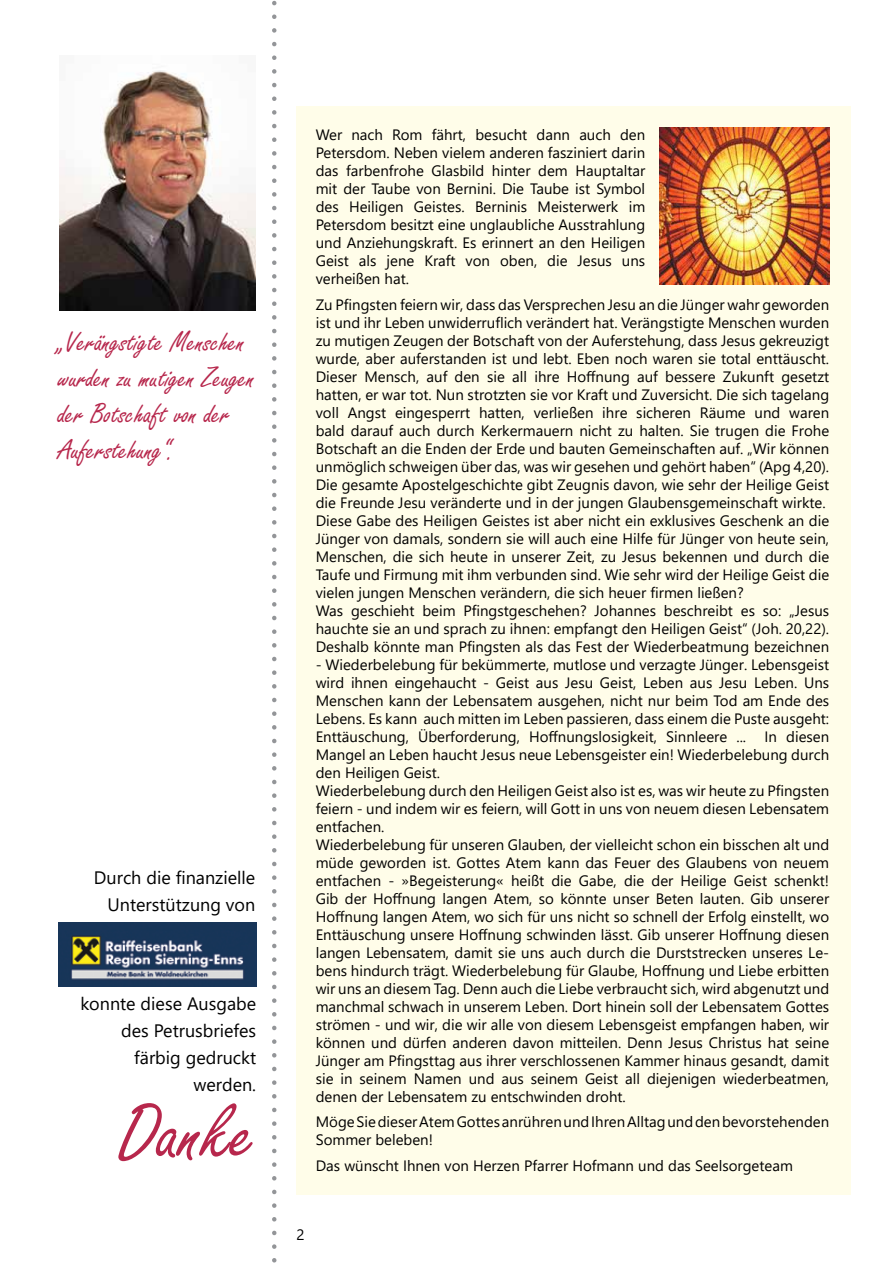
<style>
.page{position:relative;width:893px;height:1263px;background:#fff}
.page>*{position:absolute;margin:0;border:0;box-sizing:border-box;transform-origin:0 0}
.t1{font:85.5px "Freestyle Script";color:#b7274c}
.t2{font:30px/36px "Freestyle Script";color:#b7274c}
.t3{font:18px/27px "Segoe UI";color:#000;text-align:right}
.t4{font:15px/18px "Segoe UI";color:#000}
</style>
<div class="page">
<svg style="left:272px;top:0;width:5px;height:1263px"></svg>
<div style="left:296px;top:106px;width:554px;height:1089px;background:#fffde9"></div>
<img style="left:60px;top:70px;width:195px;height:241px">
<img style="left:660px;top:128px;width:169px;height:157px">
<img style="left:58px;top:922px;width:198px;height:65px">
<h2 class="t2" style="left:58px;top:325px;width:198px">„Verängstigte Menschen wurden zu mutigen Zeugen der Botschaft von der<br>Auferstehung“.</h2>
<p class="t3" style="left:94px;top:862px;width:163px">Durch die finanzielle<br>Unterstützung von</p>
<p class="t3" style="left:80px;top:989px;width:177px">konnte diese Ausgabe des Petrusbriefes färbig gedruckt werden.</p>
<h1 class="t1" style="left:119px;top:1086px;width:139px">Danke</h1>
<p class="t4" style="left:316px;top:124px;width:331px;text-align:justify">Wer nach Rom fährt, besucht dann auch den Petersdom. Neben vielem anderen fasziniert darin das farbenfrohe Glasbild hinter dem Hauptaltar mit der Taube von Bernini. Die Taube ist Symbol des Heiligen Geistes. Berninis Meisterwerk im Petersdom besitzt eine unglaubliche Ausstrahlung und Anziehungskraft. Es erinnert an den Heiligen Geist als jene Kraft von oben, die Jesus uns verheißen hat.</p>
<p class="t4" style="left:316px;top:294px;width:515px">Zu Pfingsten feiern wir, dass das Versprechen Jesu an die Jünger wahr geworden ist und ihr Leben unwiderruflich verändert hat. Verängstigte Menschen wurden zu mutigen Zeugen der Botschaft von der Auferstehung, dass Jesus gekreuzigt wurde, aber auferstanden ist und lebt. Eben noch waren sie total enttäuscht.<br>Dieser Mensch, auf den sie all ihre Hoffnung auf bessere Zukunft gesetzt hatten, er war tot. Nun strotzten sie vor Kraft und Zuversicht. Die sich tagelang voll Angst eingesperrt hatten, verließen ihre sicheren Räume und waren bald darauf auch durch Kerkermauern nicht zu halten. Sie trugen die Frohe Botschaft an die Enden der Erde und bauten Gemeinschaften auf. „Wir können unmöglich schweigen über das, was wir gesehen und gehört haben“ (Apg 4,20).<br>Die gesamte Apostelgeschichte gibt Zeugnis davon, wie sehr der Heilige Geist die Freunde Jesu veränderte und in der jungen Glaubensgemeinschaft wirkte.<br>Diese Gabe des Heiligen Geistes ist aber nicht ein exklusives Geschenk an die Jünger von damals, sondern sie will auch eine Hilfe für Jünger von heute sein, Menschen, die sich heute in unserer Zeit, zu Jesus bekennen und durch die Taufe und Firmung mit ihm verbunden sind. Wie sehr wird der Heilige Geist die vielen jungen Menschen verändern, die sich heuer firmen ließen?<br>Was geschieht beim Pfingstgeschehen? Johannes beschreibt es so: „Jesus hauchte sie an und sprach zu ihnen: empfangt den Heiligen Geist“ (Joh. 20,22).<br>Deshalb könnte man Pfingsten als das Fest der Wiederbeatmung bezeichnen</p>
<p class="t4" style="left:316px;top:654px;width:515px">- Wiederbelebung für bekümmerte, mutlose und verzagte Jünger. Lebensgeist wird ihnen eingehaucht - Geist aus Jesu Geist, Leben aus Jesu Leben. Uns Menschen kann der Lebensatem ausgehen, nicht nur beim Tod am Ende des Lebens. Es kann auch mitten im Leben passieren, dass einem die Puste ausgeht:<br>Enttäuschung, Überforderung, Hoffnungslosigkeit, Sinnleere ... In diesen Mangel an Leben haucht Jesus neue Lebensgeister ein! Wiederbelebung durch den Heiligen Geist.<br>Wiederbelebung durch den Heiligen Geist also ist es, was wir heute zu Pfingsten feiern - und indem wir es feiern, will Gott in uns von neuem diesen Lebensatem entfachen.<br>Wiederbelebung für unseren Glauben, der vielleicht schon ein bisschen alt und müde geworden ist. Gottes Atem kann das Feuer des Glaubens von neuem entfachen - »Begeisterung« heißt die Gabe, die der Heilige Geist schenkt!<br>Gib der Hoffnung langen Atem, so könnte unser Beten lauten. Gib unserer Hoffnung langen Atem, wo sich für uns nicht so schnell der Erfolg einstellt, wo Enttäuschung unsere Hoffnung schwinden lässt. Gib unserer Hoffnung diesen langen Lebensatem, damit sie uns auch durch die Durststrecken unseres Le&shy;bens hindurch trägt. Wiederbelebung für Glaube, Hoffnung und Liebe erbitten wir uns an diesem Tag. Denn auch die Liebe verbraucht sich, wird abgenutzt und manchmal schwach in unserem Leben. Dort hinein soll der Lebensatem Gottes strömen - und wir, die wir alle von diesem Lebensgeist empfangen haben, wir können und dürfen anderen davon mitteilen. Denn Jesus Christus hat seine Jünger am Pfingsttag aus ihrer verschlossenen Kammer hinaus gesandt, damit sie in seinem Namen und aus seinem Geist all diejenigen wiederbeatmen, denen der Lebensatem zu entschwinden droht.</p>
<p class="t4" style="left:316px;top:1111px;width:515px">Möge Sie dieser Atem Gottes anrühren und Ihren Alltag und den bevorstehenden<br>Sommer beleben!</p>
<p class="t4" style="left:316px;top:1155px;width:479px">Das wünscht Ihnen von Herzen Pfarrer Hofmann und das Seelsorgeteam</p>
<p class="t4" style="left:296px;top:1225px;width:10px">2</p>
</div>
